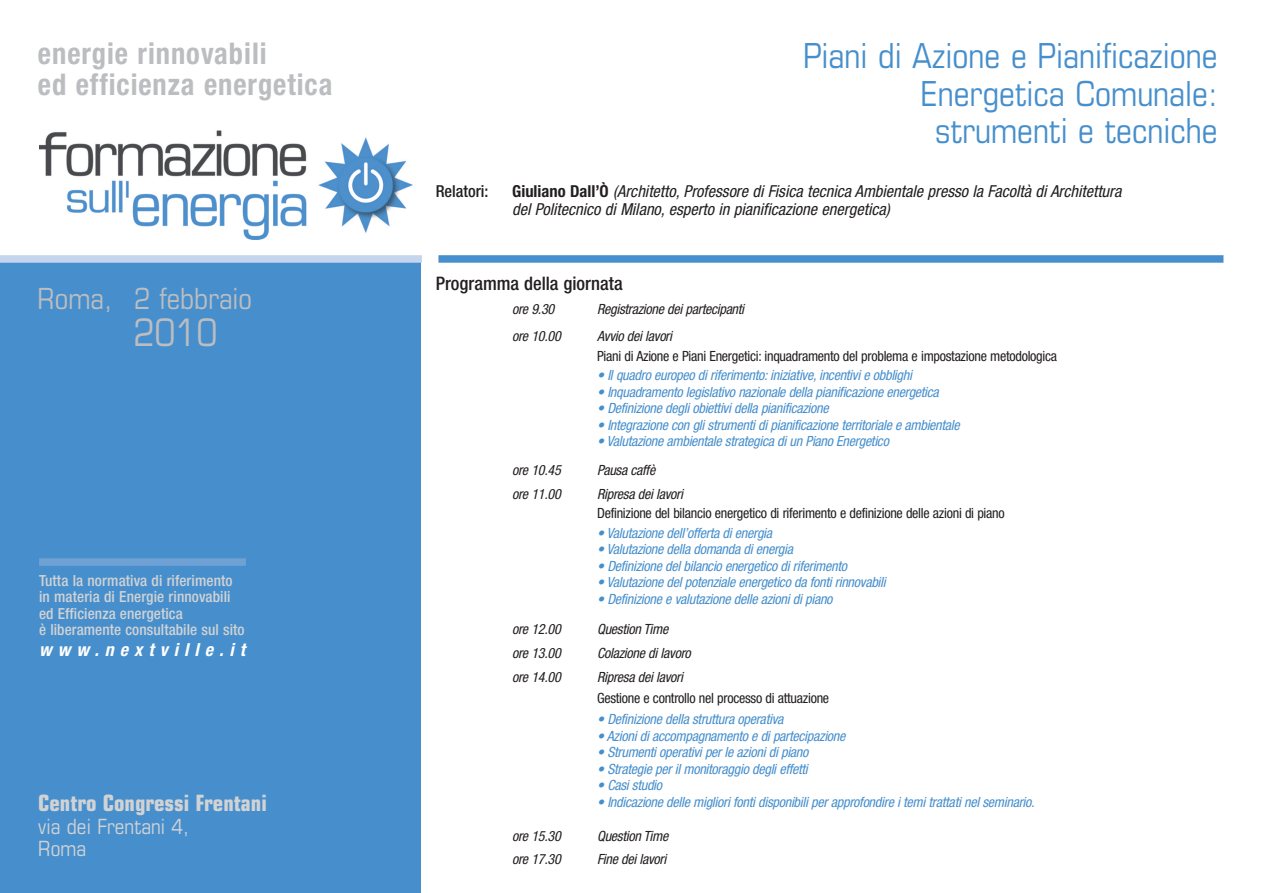
<style>
.page{position:relative;width:1263px;height:893px;background:#fff}
.page>*{position:absolute;margin:0;border:0;box-sizing:border-box;transform-origin:0 0}
.t1{font:condensed 37.95px "Eurostile";color:#bcbdc0}
.t2{font:condensed 34.5px/37.5px "Eurostile";color:#468fcc;text-align:right}
.t3{font:700 condensed 30px/31.3px "Helvetica Neue";letter-spacing:.035em;color:#bcbdc0;scale:.95 1}
.t4{font:condensed 29.1px "Eurostile";color:#bcbdc0}
.t5{font:700 condensed 22.5px "Eurostile";color:#d1d2d4}
.t6{font:condensed 21px/22.5px "Eurostile";color:#d1d2d4}
.t7{font:500 condensed 18.6px "Helvetica Neue";color:#231f20}
.t8{font:italic 700 condensed 18px "Helvetica Neue";letter-spacing:.335em;color:#fff}
.t9{font:italic condensed 16.5px/18px "Helvetica Neue";color:#231f20}
.t10{font:500 condensed 16.5px "Helvetica Neue";color:#231f20}
.t11{font:500 condensed 15.3px/16.5px "Helvetica Neue";letter-spacing:.005em;color:#d1d2d4}
.t12{font:italic condensed 14.1px "Helvetica Neue";letter-spacing:-.02em;color:#468fcc}
.t13{font:italic condensed 14.1px "Helvetica Neue";letter-spacing:-.02em;color:#231f20}
.t14{font:condensed 14.1px "Helvetica Neue";letter-spacing:-.02em;color:#231f20}
.s1{font-weight:700;font-style:normal}
</style>
<div class="page">
<div style="left:0;top:259px;width:421px;height:634px;background:#468fcc"></div>
<div style="left:438px;top:255px;width:785px;height:8px;background:#468fcc"></div>
<div style="left:0;top:255px;width:422px;height:8px;background:#c4d5ed"></div>
<img style="left:40px;top:130px;width:372px;height:109px">
<div style="left:39px;top:558px;width:207px;height:8px;background:#6fa1d5"></div>
<h3 class="t3" style="left:38px;top:40px;width:311px">energie rinnovabili<br>ed efficienza energetica</h3>
<h3 class="t4" style="left:38px;top:288px;width:216px">Roma, 2 febbraio</h3>
<h1 class="t1" style="left:133px;top:319px;width:86px">2010</h1>
<p class="t11" style="left:39px;top:573px;width:207px">Tutta la normativa di riferimento in materia di Energie rinnovabili ed Efficienza energetica<br>è liberamente consultabile sul sito</p>
<p class="t8" style="left:39px;top:643px;width:208px">www.nextville.it</p>
<h3 class="t5" style="left:38px;top:795px;width:230px">Centro Congressi Frentani</h3>
<h3 class="t6" style="left:38px;top:817px;width:152px">via dei Frentani 4,<br>Roma</h3>
<h2 class="t2" style="left:803px;top:40px;width:416px">Piani di Azione e Pianificazione<br>Energetica Comunale: strumenti e tecniche</h2>
<p class="t10" style="left:436px;top:186px;width:54px">Relatori:</p>
<p class="t9" style="left:512px;top:184px;width:611px"><span class="s1">Giuliano Dall’Ò</span> (Architetto, Professore di Fisica tecnica Ambientale presso la Facoltà di Architettura del Politecnico di Milano, esperto in pianificazione energetica)</p>
<h3 class="t7" style="left:436px;top:276px;width:188px">Programma della giornata</h3>
<p class="t13" style="left:512px;top:304px;width:44px">ore 9.30</p>
<p class="t13" style="left:597px;top:304px;width:149px">Registrazione dei partecipanti</p>
<p class="t13" style="left:512px;top:331px;width:50px">ore 10.00</p>
<p class="t13" style="left:597px;top:331px;width:76px">Avvio dei lavori</p>
<p class="t14" style="left:597px;top:351px;width:461px">Piani di Azione e Piani Energetici: inquadramento del problema e impostazione metodologica</p>
<p class="t12" style="left:597px;top:370px;width:316px">• Il quadro europeo di riferimento: iniziative, incentivi e obblighi</p>
<p class="t12" style="left:597px;top:387px;width:343px">• Inquadramento legislativo nazionale della pianificazione energetica</p>
<p class="t12" style="left:597px;top:403px;width:233px">• Definizione degli obiettivi della pianificazione</p>
<p class="t12" style="left:597px;top:420px;width:364px">• Integrazione con gli strumenti di pianificazione territoriale e ambientale</p>
<p class="t12" style="left:597px;top:436px;width:293px">• Valutazione ambientale strategica di un Piano Energetico</p>
<p class="t13" style="left:512px;top:465px;width:50px">ore 10.45</p>
<p class="t13" style="left:597px;top:465px;width:60px">Pausa caffè</p>
<p class="t13" style="left:512px;top:489px;width:50px">ore 11.00</p>
<p class="t13" style="left:597px;top:489px;width:87px">Ripresa dei lavori</p>
<p class="t14" style="left:597px;top:508px;width:409px">Definizione del bilancio energetico di riferimento e definizione delle azioni di piano</p>
<p class="t12" style="left:597px;top:528px;width:177px">• Valutazione dell’offerta di energia</p>
<p class="t12" style="left:597px;top:544px;width:197px">• Valutazione della domanda di energia</p>
<p class="t12" style="left:597px;top:561px;width:251px">• Definizione del bilancio energetico di riferimento</p>
<p class="t12" style="left:597px;top:577px;width:290px">• Valutazione del potenziale energetico da fonti rinnovabili</p>
<p class="t12" style="left:597px;top:594px;width:237px">• Definizione e valutazione delle azioni di piano</p>
<p class="t13" style="left:512px;top:624px;width:50px">ore 12.00</p>
<p class="t13" style="left:597px;top:624px;width:73px">Question Time</p>
<p class="t13" style="left:512px;top:648px;width:50px">ore 13.00</p>
<p class="t13" style="left:597px;top:648px;width:95px">Colazione di lavoro</p>
<p class="t13" style="left:512px;top:672px;width:50px">ore 14.00</p>
<p class="t13" style="left:597px;top:672px;width:87px">Ripresa dei lavori</p>
<p class="t14" style="left:597px;top:693px;width:234px">Gestione e controllo nel processo di attuazione</p>
<p class="t12" style="left:597px;top:714px;width:188px">• Definizione della struttura operativa</p>
<p class="t12" style="left:597px;top:730px;width:250px">• Azioni di accompagnamento e di partecipazione</p>
<p class="t12" style="left:597px;top:747px;width:213px">• Strumenti operativi per le azioni di piano</p>
<p class="t12" style="left:597px;top:763px;width:212px">• Strategie per il monitoraggio degli effetti</p>
<p class="t12" style="left:597px;top:780px;width:67px">• Casi studio</p>
<p class="t12" style="left:597px;top:796px;width:439px">• Indicazione delle migliori fonti disponibili per approfondire i temi trattati nel seminario.</p>
<p class="t13" style="left:512px;top:831px;width:50px">ore 15.30</p>
<p class="t13" style="left:597px;top:831px;width:73px">Question Time</p>
<p class="t13" style="left:512px;top:853px;width:50px">ore 17.30</p>
<p class="t13" style="left:597px;top:853px;width:71px">Fine dei lavori</p>
</div>
